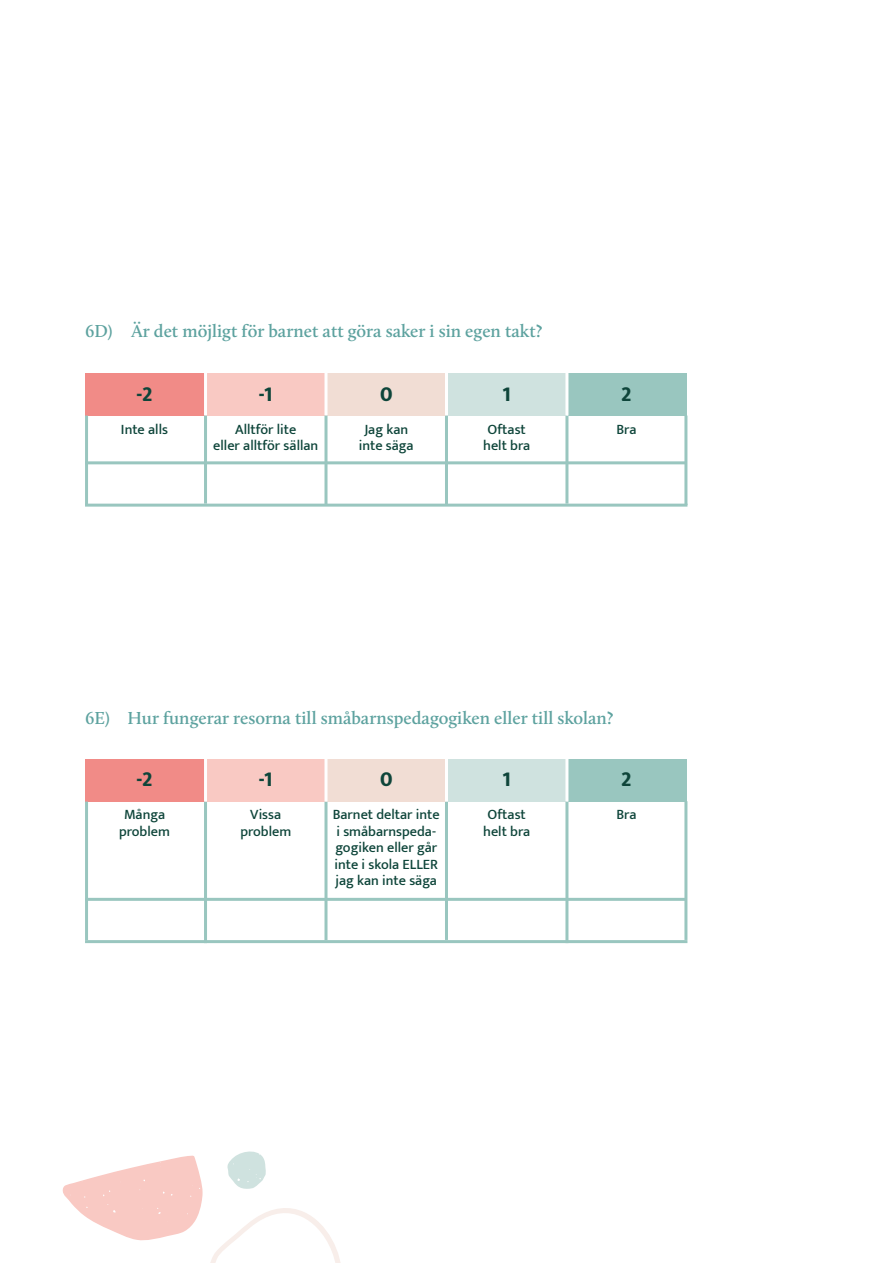
<style>
.page{position:relative;width:893px;height:1263px;background:#fff}
.page>*{position:absolute;margin:0;border:0;box-sizing:border-box;transform-origin:0 0}
.t1{font:800 21px "Mukta";color:#0e453a}
.t2{font:600 18px "Calluna";color:#5da29f}
.t3{font:500 14.25px/16.5px "Mukta";color:#0e453a;text-align:center}
</style>
<div class="page">
<div style="left:326px;top:373px;width:120px;height:43px;background:#f1ddd4"></div>
<div style="left:85px;top:373px;width:121px;height:43px;background:#f18b87"></div>
<div style="left:206px;top:373px;width:120px;height:43px;background:#f9c9c3"></div>
<div style="left:446px;top:373px;width:121px;height:43px;background:#cfe2df"></div>
<div style="left:568px;top:373px;width:119px;height:43px;background:#99c6bf"></div>
<div style="left:326px;top:759px;width:120px;height:42px;background:#f1ddd4"></div>
<div style="left:85px;top:759px;width:121px;height:42px;background:#f18b87"></div>
<div style="left:206px;top:759px;width:120px;height:42px;background:#f9c9c3"></div>
<div style="left:446px;top:759px;width:121px;height:42px;background:#cfe2df"></div>
<div style="left:568px;top:759px;width:119px;height:42px;background:#99c6bf"></div>
<hr style="left:204px;top:415px;width:3px;height:89px;background:#99c6bf">
<hr style="left:324px;top:415px;width:3px;height:90px;background:#99c6bf">
<hr style="left:445px;top:416px;width:3px;height:89px;background:#99c6bf">
<hr style="left:565px;top:415px;width:3px;height:89px;background:#99c6bf">
<hr style="left:204px;top:373px;width:3px;height:42px;background:#fff">
<hr style="left:324px;top:372px;width:3px;height:43px;background:#fff">
<hr style="left:445px;top:373px;width:3px;height:42px;background:#fff">
<hr style="left:565px;top:372px;width:3px;height:44px;background:#fff">
<hr style="left:85px;top:461px;width:602px;height:3px;background:#99c6bf">
<hr style="left:684px;top:416px;width:3px;height:89px;background:#99c6bf">
<hr style="left:85px;top:416px;width:3px;height:89px;background:#99c6bf">
<hr style="left:85px;top:504px;width:602px;height:3px;background:#99c6bf">
<hr style="left:204px;top:801px;width:3px;height:142px;background:#99c6bf">
<hr style="left:324px;top:801px;width:3px;height:139px;background:#99c6bf">
<hr style="left:445px;top:801px;width:3px;height:139px;background:#99c6bf">
<hr style="left:565px;top:801px;width:3px;height:142px;background:#99c6bf">
<hr style="left:204px;top:758px;width:3px;height:43px;background:#fff">
<hr style="left:324px;top:757px;width:3px;height:44px;background:#fff">
<hr style="left:445px;top:758px;width:3px;height:43px;background:#fff">
<hr style="left:565px;top:758px;width:3px;height:43px;background:#fff">
<hr style="left:85px;top:898px;width:602px;height:3px;background:#99c6bf">
<hr style="left:684px;top:801px;width:3px;height:139px;background:#99c6bf">
<hr style="left:85px;top:801px;width:3px;height:139px;background:#99c6bf">
<hr style="left:85px;top:940px;width:602px;height:3px;background:#99c6bf">
<svg style="left:63px;top:1151px;width:278px;height:112px"></svg>
<p class="t2" style="left:85px;top:320px;width:459px">6D) Är det möjligt för barnet att göra saker i sin egen takt?</p>
<h1 class="t1" style="left:137px;top:381px;width:17px">-2</h1>
<p class="t3" style="left:121px;top:421px;width:49px">Inte alls</p>
<h1 class="t1" style="left:259px;top:381px;width:16px">-1</h1>
<p class="t3" style="left:213px;top:421px;width:107px">Alltför lite<br>eller alltför sällan</p>
<h1 class="t1" style="left:380px;top:381px;width:14px">0</h1>
<p class="t3" style="left:359px;top:421px;width:56px">Jag kan inte säga</p>
<h1 class="t1" style="left:502px;top:381px;width:10px">1</h1>
<p class="t3" style="left:483px;top:421px;width:49px">Oftast helt bra</p>
<h1 class="t1" style="left:621px;top:381px;width:12px">2</h1>
<p class="t3" style="left:616px;top:421px;width:22px">Bra</p>
<p class="t2" style="left:85px;top:707px;width:530px">6E) Hur fungerar resorna till småbarnspedagogiken eller till skolan?</p>
<h1 class="t1" style="left:137px;top:767px;width:17px">-2</h1>
<p class="t3" style="left:119px;top:806px;width:52px">Många problem</p>
<h1 class="t1" style="left:259px;top:767px;width:16px">-1</h1>
<p class="t3" style="left:240px;top:806px;width:52px">Vissa problem</p>
<h1 class="t1" style="left:380px;top:767px;width:14px">0</h1>
<p class="t3" style="left:333px;top:806px;width:108px;text-align:left">Barnet deltar inte i småbarnspeda&shy;gogiken eller går inte i skola ELLER jag kan inte säga</p>
<h1 class="t1" style="left:502px;top:767px;width:10px">1</h1>
<p class="t3" style="left:483px;top:806px;width:49px">Oftast helt bra</p>
<h1 class="t1" style="left:621px;top:767px;width:12px">2</h1>
<p class="t3" style="left:616px;top:806px;width:22px">Bra</p>
</div>
